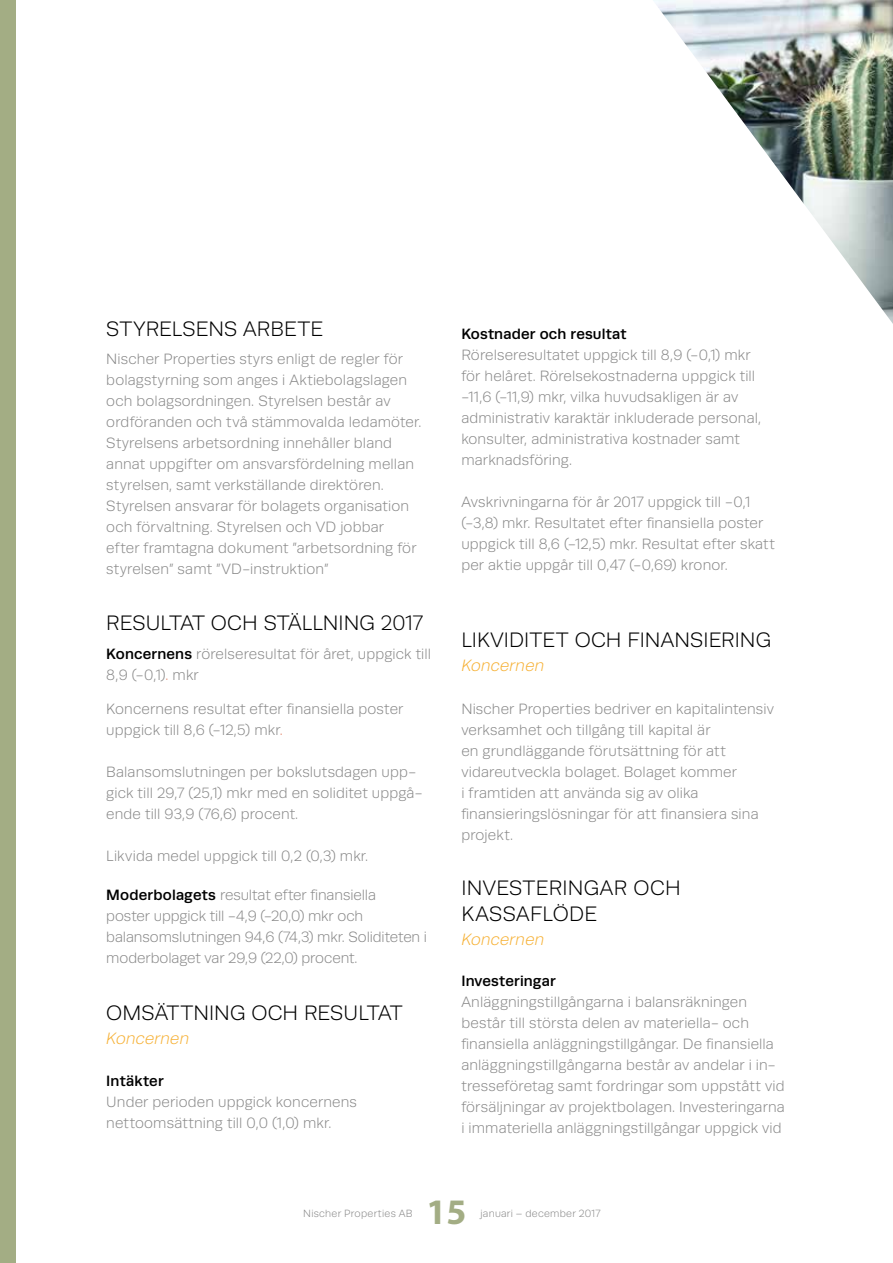
<style>
.page{position:relative;width:893px;height:1263px;background:#fff}
.page>*{position:absolute;margin:0;border:0;box-sizing:border-box;transform-origin:0 0}
.t1{font:700 36px "Myriad Pro";color:#a3ad84}
.t2{font:300 21px/25.5px "Runda";letter-spacing:.005em;color:#000}
.t3{font:italic 300 16.5px "Runda";letter-spacing:.01em;color:#f6b033}
.t4{font:300 15px/21px "Runda";letter-spacing:.01em;color:#878787}
.t5{font:500 15px "Runda";letter-spacing:.01em;color:#000}
.t6{font:300 10.5px "Runda";letter-spacing:.025em;color:#878787}
.s1{font-weight:500;color:#000}
.s2{color:#e17f63}
</style>
<div class="page">
<div style="left:0;top:0;width:15px;height:1263px;background:#a3ad84"></div>
<img style="left:653px;top:0;width:240px;height:324px">
<h2 class="t2" style="left:106px;top:316px;width:219px">STYRELSENS ARBETE</h2>
<p class="t4" style="left:106px;top:349px;width:317px">Nischer Properties styrs enligt de regler för bolagstyrning som anges i Aktiebolagslagen och bolagsordningen. Styrelsen består av ordföranden och två stämmovalda ledamöter.<br>Styrelsens arbetsordning innehåller bland annat uppgifter om ansvarsfördelning mellan styrelsen, samt verkställande direktören.<br>Styrelsen ansvarar för bolagets organisation och förvaltning. Styrelsen och VD jobbar<br>efter framtagna dokument ”arbetsordning för styrelsen” samt ”VD-instruktion”</p>
<h2 class="t2" style="left:106px;top:611px;width:318px">RESULTAT OCH STÄLLNING 2017</h2>
<p class="t4" style="left:106px;top:643px;width:326px"><span class="s1">Koncernens</span> rörelseresultat för året, uppgick till<br>8,9 (-0,1)<span class="s2">.</span> mkr</p>
<p class="t4" style="left:106px;top:698px;width:299px">Koncernens resultat efter finansiella poster uppgick till 8,6 (-12,5) mkr<span class="s2">.</span></p>
<p class="t4" style="left:106px;top:761px;width:318px">Balansomslutningen per bokslutsdagen upp&shy;gick till 29,7 (25,1) mkr med en soliditet uppgå&shy;ende till 93,9 (76,6) procent.</p>
<p class="t4" style="left:106px;top:845px;width:263px">Likvida medel uppgick till 0,2 (0,3) mkr.</p>
<p class="t4" style="left:106px;top:885px;width:322px"><span class="s1">Moderbolagets</span> resultat efter finansiella<br>poster uppgick till -4,9 (-20,0) mkr och balansomslutningen 94,6 (74,3) mkr. Soliditeten i moderbolaget var 29,9 (22,0) procent.</p>
<h2 class="t2" style="left:106px;top:1000px;width:298px">OMSÄTTNING OCH RESULTAT</h2>
<p class="t3" style="left:106px;top:1029px;width:85px">Koncernen</p>
<p class="t5" style="left:106px;top:1072px;width:59px">Intäkter</p>
<p class="t4" style="left:106px;top:1092px;width:252px">Under perioden uppgick koncernens nettoomsättning till 0,0 (1,0) mkr.</p>
<p class="t5" style="left:461px;top:325px;width:167px">Kostnader och resultat</p>
<p class="t4" style="left:461px;top:344px;width:301px">Rörelseresultatet uppgick till 8,9 (-0,1) mkr för helåret. Rörelsekostnaderna uppgick till -11,6 (-11,9) mkr, vilka huvudsakligen är av administrativ karaktär inkluderade personal, konsulter, administrativa kostnader samt marknadsföring.</p>
<p class="t4" style="left:461px;top:491px;width:315px">Avskrivningarna för år 2017 uppgick till -0,1 (-3,8) mkr. Resultatet efter finansiella poster uppgick till 8,6 (-12,5) mkr. Resultat efter skatt per aktie uppgår till 0,47 (-0,69) kronor.</p>
<h2 class="t2" style="left:461px;top:627px;width:311px">LIKVIDITET OCH FINANSIERING</h2>
<p class="t3" style="left:461px;top:656px;width:85px">Koncernen</p>
<p class="t4" style="left:461px;top:698px;width:314px">Nischer Properties bedriver en kapitalintensiv verksamhet och tillgång till kapital är<br>en grundläggande förutsättning för att vidareutveckla bolaget. Bolaget kommer<br>i framtiden att använda sig av olika finansieringslösningar för att finansiera sina projekt.</p>
<h2 class="t2" style="left:461px;top:875px;width:221px">INVESTERINGAR OCH<br>KASSAFLÖDE</h2>
<p class="t3" style="left:461px;top:930px;width:85px">Koncernen</p>
<p class="t5" style="left:461px;top:972px;width:96px">Investeringar</p>
<p class="t4" style="left:461px;top:991px;width:325px">Anläggningstillgångarna i balansräkningen består till största delen av materiella- och finansiella anläggningstillgångar. De finansiella anläggningstillgångarna består av andelar i in&shy;tresseföretag samt fordringar som uppstått vid försäljningar av projektbolagen. Investeringarna i immateriella anläggningstillgångar uppgick vid</p>
<p class="t6" style="left:303px;top:1208px;width:111px">Nischer Properties AB</p>
<h1 class="t1" style="left:426px;top:1188px;width:41px">15</h1>
<p class="t6" style="left:480px;top:1208px;width:122px">januari – december 2017</p>
</div>
